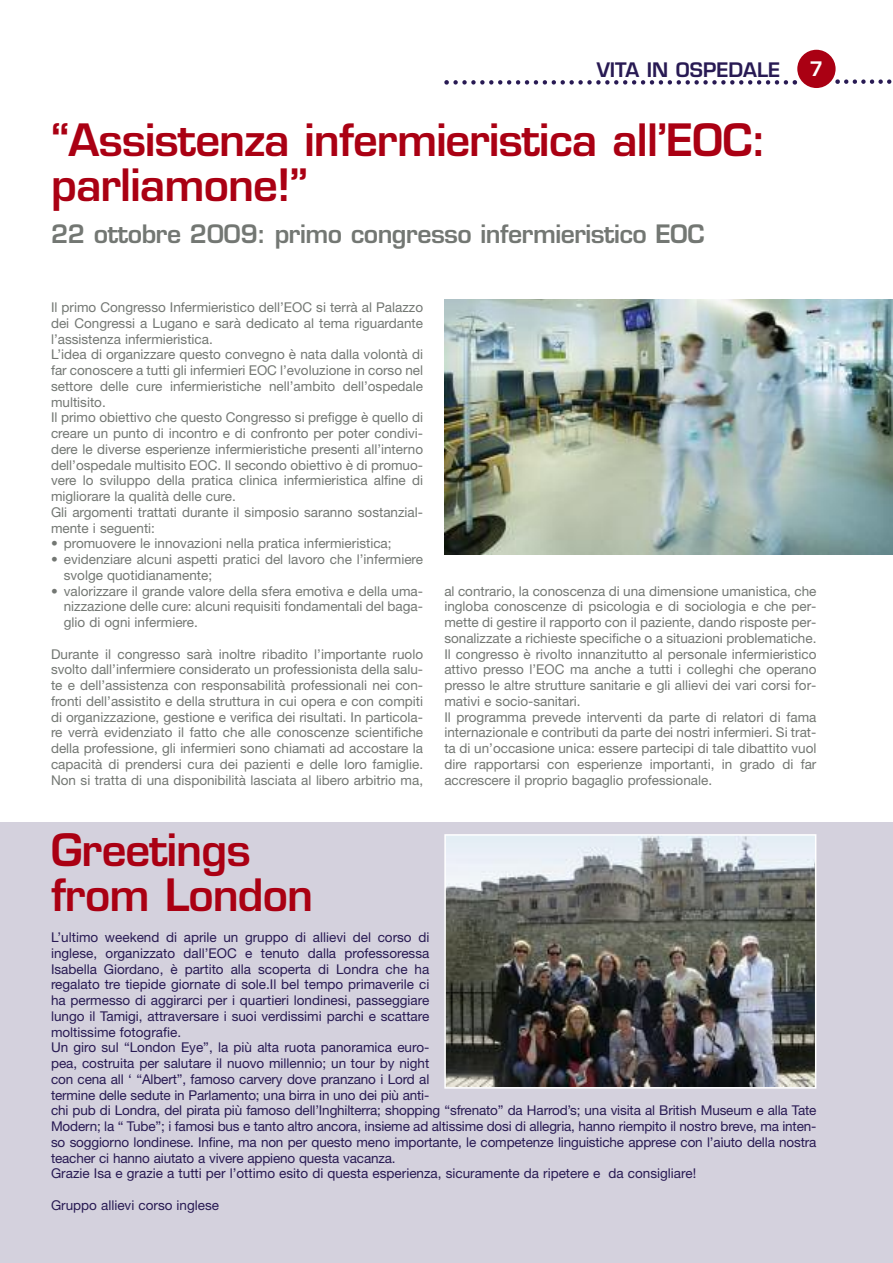
<style>
.page{position:relative;width:893px;height:1263px;background:#fff}
.page>*{position:absolute;margin:0;border:0;box-sizing:border-box;transform-origin:0 0}
.t1{font:600 43.5px/45px "Eurostile";letter-spacing:-.02em;color:#aa0013}
.t2{font:600 24.75px "Eurostile";letter-spacing:-.02em;color:#737773}
.t3{font:600 19.5px "Eurostile";color:#281a53}
.t4{font:600 19.5px "Eurostile";color:#fff}
.t5{font:13.5px/15.8px "Helvetica Neue";color:#737773}
.t6{font:13.5px/15.8px "Helvetica Neue";color:#281a53}
</style>
<div class="page">
<svg style="left:835px;top:79px;width:57px;height:5px"></svg>
<svg style="left:444px;top:80px;width:353px;height:5px"></svg>
<div style="left:797px;top:50px;width:39px;height:38px;background:#aa0013;border-radius:50%"></div>
<div style="left:0;top:822px;width:893px;height:441px;background:#d4d1dd"></div>
<img style="left:447px;top:837px;width:366px;height:249px">
<div style="left:444px;top:834px;width:372px;height:255px;border:2px solid #fff"></div>
<img style="left:444px;top:299px;width:449px;height:255px">
<h3 class="t3" style="left:597px;top:62px;width:185px">VITA IN OSPEDALE</h3>
<h3 class="t4" style="left:810px;top:62px;width:15px">7</h3>
<h1 class="t1" style="left:51px;top:122px;width:717px">“Assistenza infermieristica all’EOC: parliamone!”</h1>
<h2 class="t2" style="left:51px;top:224px;width:655px">22 ottobre 2009: primo congresso infermieristico EOC</h2>
<p class="t5" style="left:51px;top:301px;width:374px">Il primo Congresso Infermieristico dell’EOC si terrà al Palazzo dei Congressi a Lugano e sarà dedicato al tema riguardante l’assistenza infermieristica.<br>L’idea di organizzare questo convegno è nata dalla volontà di far conoscere a tutti gli infermieri EOC l’evoluzione in corso nel settore delle cure infermieristiche nell’ambito dell’ospedale multisito.<br>Il primo obiettivo che questo Congresso si prefigge è quello di creare un punto di incontro e di confronto per poter condivi&shy;dere le diverse esperienze infermieristiche presenti all’interno dell’ospedale multisito EOC. Il secondo obiettivo è di promuo&shy;vere lo sviluppo della pratica clinica infermieristica alfine di migliorare la qualità delle cure.<br>Gli argomenti trattati durante il simposio saranno sostanzial&shy;mente i seguenti:</p>
<p class="t5" style="left:51px;top:537px;width:342px">• promuovere le innovazioni nella pratica infermieristica;</p>
<p class="t5" style="left:64px;top:553px;width:361px;text-indent:-13px">• evidenziare alcuni aspetti pratici del lavoro che l’infermiere svolge quotidianamente;</p>
<p class="t5" style="left:64px;top:584px;width:361px;text-align:justify;text-indent:-13px">• valorizzare il grande valore della sfera emotiva e della uma&shy;nizzazione delle cure: alcuni requisiti fondamentali del baga&shy;glio di ogni infermiere.</p>
<p class="t5" style="left:51px;top:647px;width:374px;text-align:justify">Durante il congresso sarà inoltre ribadito l’importante ruolo svolto dall’infermiere considerato un professionista della salu&shy;te e dell’assistenza con responsabilità professionali nei con&shy;fronti dell’assistito e della struttura in cui opera e con compiti di organizzazione, gestione e verifica dei risultati. In particola&shy;re verrà evidenziato il fatto che alle conoscenze scientifiche della professione, gli infermieri sono chiamati ad accostare la capacità di prendersi cura dei pazienti e delle loro famiglie.<br>Non si tratta di una disponibilità lasciata al libero arbitrio ma,</p>
<p class="t5" style="left:444px;top:584px;width:374px">al contrario, la conoscenza di una dimensione umanistica, che ingloba conoscenze di psicologia e di sociologia e che per&shy;mette di gestire il rapporto con il paziente, dando risposte per&shy;sonalizzate a richieste specifiche o a situazioni problematiche.<br>Il congresso è rivolto innanzitutto al personale infermieristico attivo presso l’EOC ma anche a tutti i colleghi che operano presso le altre strutture sanitarie e gli allievi dei vari corsi for&shy;mativi e socio-sanitari.<br>Il programma prevede interventi da parte di relatori di fama internazionale e contributi da parte dei nostri infermieri. Si trat&shy;ta di un’occasione unica: essere partecipi di tale dibattito vuol dire rapportarsi con esperienze importanti, in grado di far accrescere il proprio bagaglio professionale.</p>
<h1 class="t1" style="left:51px;top:832px;width:264px">Greetings from London</h1>
<p class="t6" style="left:51px;top:931px;width:767px">L’ultimo weekend di aprile un gruppo di allievi del corso di<br>inglese, organizzato dall’EOC e tenuto dalla professoressa<br>Isabella Giordano, è partito alla scoperta di Londra che ha<br>regalato tre tiepide giornate di sole.Il bel tempo primaverile ci<br>ha permesso di aggirarci per i quartieri londinesi, passeggiare<br>lungo il Tamigi, attraversare i suoi verdissimi parchi e scattare<br>moltissime fotografie.<br>Un giro sul “London Eye”, la più alta ruota panoramica euro-<br>pea, costruita per salutare il nuovo millennio; un tour by night<br>con cena all ‘ “Albert”, famoso carvery dove pranzano i Lord al<br>termine delle sedute in Parlamento; una birra in uno dei più anti-<br>chi pub di Londra, del pirata più famoso dell’Inghilterra; shopping “sfrenato” da Harrod’s; una visita al British Museum e alla Tate Modern; la “ Tube”; i famosi bus e tanto altro ancora, insieme ad altissime dosi di allegria, hanno riempito il nostro breve, ma inten&shy;so soggiorno londinese. Infine, ma non per questo meno importante, le competenze linguistiche apprese con l’aiuto della nostra teacher ci hanno aiutato a vivere appieno questa vacanza.<br>Grazie Isa e grazie a tutti per l’ottimo esito di questa esperienza, sicuramente da ripetere e da consigliare!</p>
<p class="t6" style="left:51px;top:1198px;width:170px">Gruppo allievi corso inglese</p>
</div>
